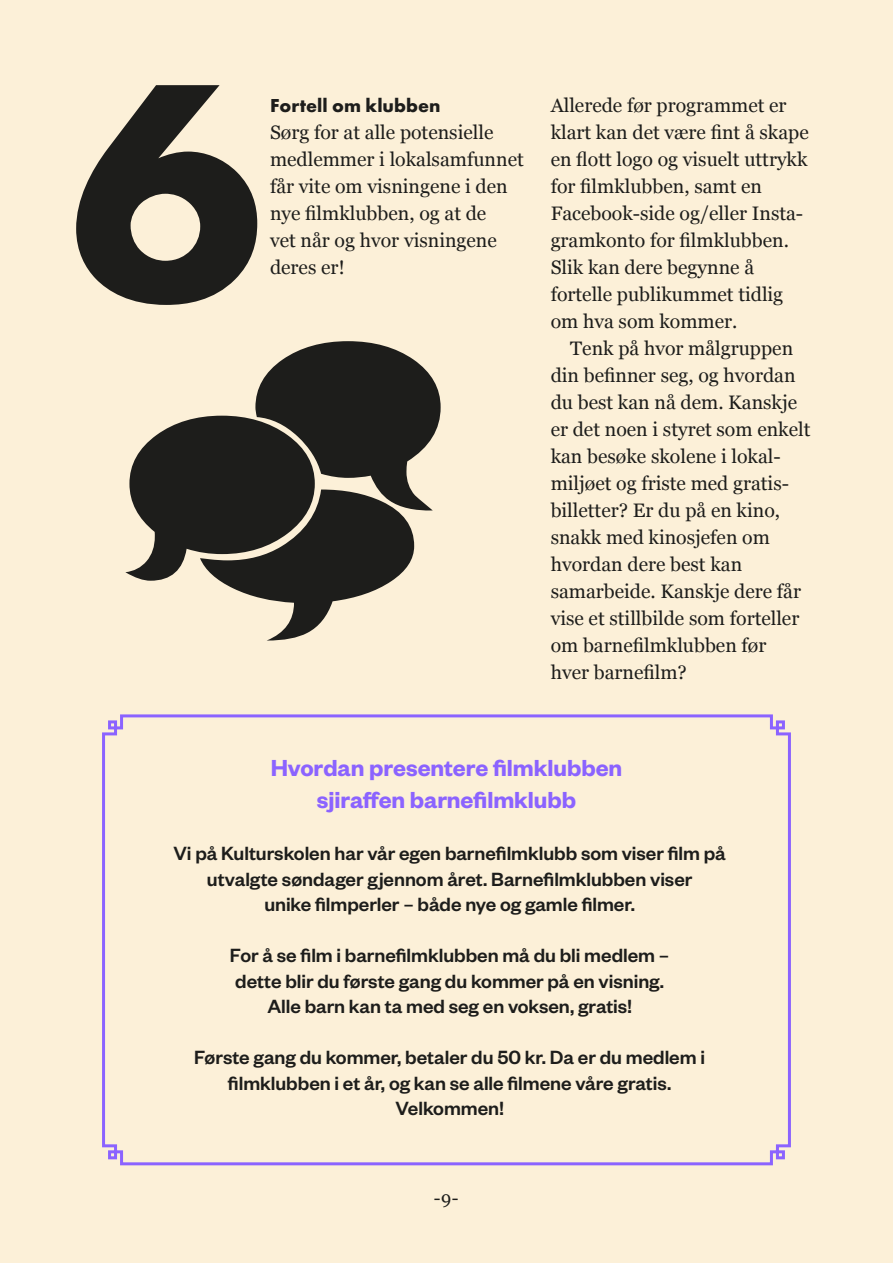
<style>
.page{position:relative;width:893px;height:1263px;background:#fcf0d8}
.page>*{position:absolute;margin:0;border:0;box-sizing:border-box;transform-origin:0 0}
.t1{font:700 322.2px "Futura PT";color:#1d1d1b}
.t2{font:600 25.5px/31.5px "Founders Grotesk";color:#8b63ff;text-align:center}
.t3{font:500 21px/25.5px "Founders Grotesk";color:#1d1d1b;text-align:center}
.t4{font:19.5px/27px "Georgia";color:#1d1d1b}
.t5{font:700 19.5px "Futura PT";color:#1d1d1b}
.t6{font:18px "Georgia";color:#1d1d1b}
</style>
<div class="page">
<svg style="left:102px;top:714px;width:689px;height:452px"></svg>
<h1 class="t1" style="left:70px;top:-15px;width:195px">6</h1>
<p class="t5" style="left:270px;top:93px;width:172px">Fortell om klubben</p>
<p class="t4" style="left:270px;top:118px;width:255px">Sørg for at alle potensielle medlemmer i lokalsamfunnet får vite om visningene i den nye filmklubben, og at de<br>vet når og hvor visningene</p>
<p class="t4" style="left:270px;top:253px;width:77px">deres er!</p>
<p class="t4" style="left:551px;top:91px;width:260px">Allerede før programmet er klart kan det være fint å skape en flott logo og visuelt uttrykk for filmklubben, samt en<br>Facebook-side og/eller Insta&shy;gramkonto for filmklubben.<br>Slik kan dere begynne å fortelle publikummet tidlig om hva som kommer.</p>
<p class="t4" style="left:551px;top:334px;width:261px;text-indent:20px">Tenk på hvor målgruppen din befinner seg, og hvordan du best kan nå dem. Kanskje er det noen i styret som enkelt kan besøke skolene i lokal&shy;miljøet og friste med gratis&shy;billetter? Er du på en kino, snakk med kinosjefen om hvordan dere best kan samarbeide. Kanskje dere får vise et stillbilde som forteller om barnefilmklubben før<br>hver barnefilm?</p>
<h2 class="t2" style="left:271px;top:751px;width:353px">Hvordan presentere filmklubben sjiraffen barnefilmklubb</h2>
<p class="t3" style="left:173px;top:840px;width:554px">Vi på Kulturskolen har vår egen barnefilmklubb som viser film på utvalgte søndager gjennom året. Barnefilmklubben viser<br>unike filmperler – både nye og gamle filmer.</p>
<p class="t3" style="left:230px;top:941px;width:441px">For å se film i barnefilmklubben må du bli medlem – dette blir du første gang du kommer på en visning.<br>Alle barn kan ta med seg en voksen, gratis!</p>
<p class="t3" style="left:194px;top:1043px;width:512px">Første gang du kommer, betaler du 50 kr. Da er du medlem i filmklubben i et år, og kan se alle filmene våre gratis.<br>Velkommen!</p>
<p class="t6" style="left:434px;top:1185px;width:26px">-9-</p>
</div>
